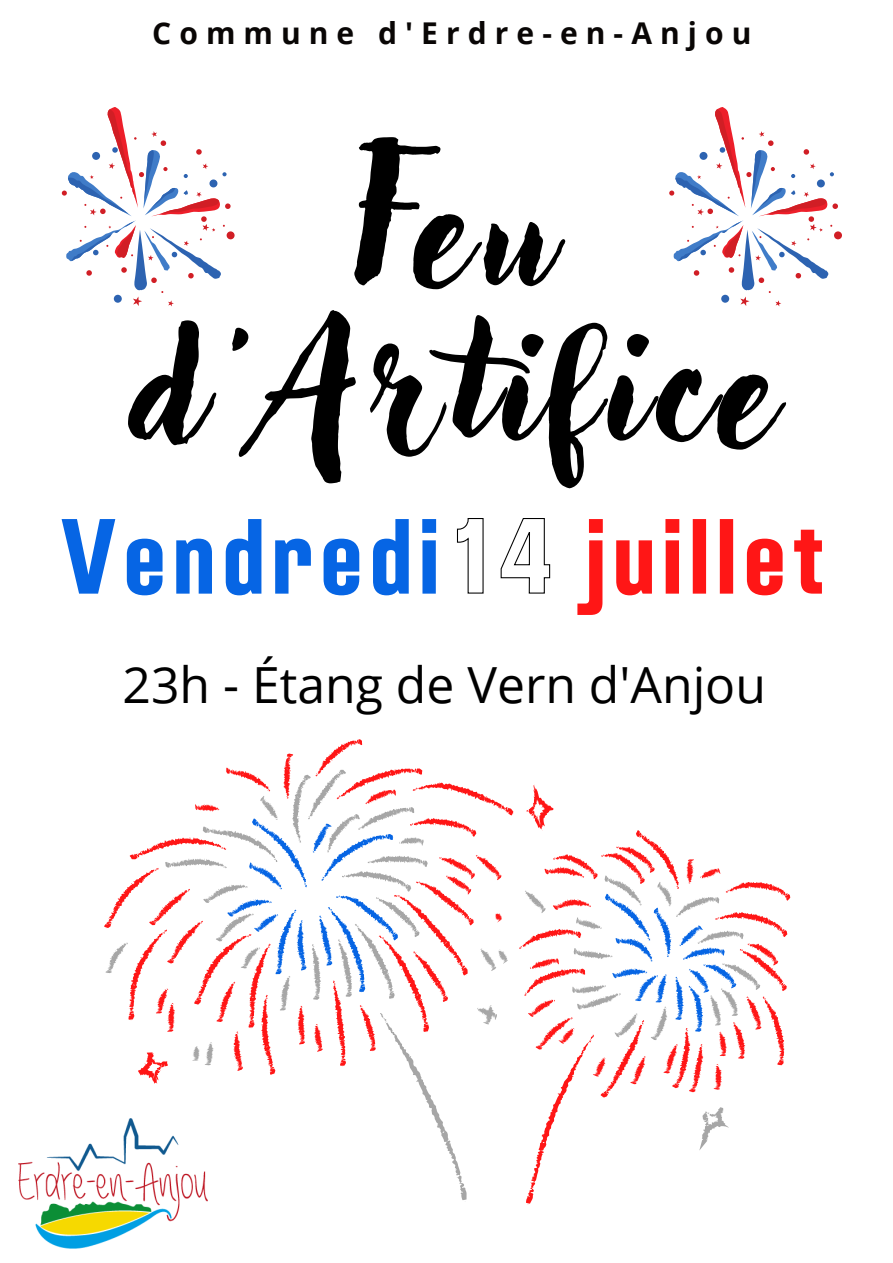
<style>
.page{position:relative;width:893px;height:1263px;background:#fff}
.page>*{position:absolute;margin:0;border:0;box-sizing:border-box;transform-origin:0 0}
.t1{font:160.57px/160.4px "Adlery Pro";letter-spacing:.07em;color:#000;text-align:center}
.t2{font:106.57px "Adirek Sans 700";letter-spacing:.07em;color:#0665e4}
.t3{font:49.8px "Open Sans";color:#000}
.t4{font:700 30px "Open Sans";letter-spacing:.27em;color:#090605}
.s1{font-size:106.5px;color:rgb(0 0 0/0)}
.s2{color:#ff1616}
</style>
<div class="page">
<img style="left:19px;top:1143px;width:161px;height:105px">
<svg style="left:104px;top:739px;width:686px;height:466px"></svg>
<svg style="left:106px;top:770px;width:654px;height:431px"></svg>
<svg style="left:669px;top:107px;width:173px;height:199px"></svg>
<svg style="left:456px;top:518px;width:95px;height:76px"></svg>
<svg style="left:62px;top:107px;width:173px;height:199px"></svg>
<p class="t4" style="left:152px;top:12px;width:601px">Commune d'Erdre-en-Anjou</p>
<p class="t1" style="left:128px;top:161px;width:648px">Feu d'Artifice</p>
<p class="t2" style="left:61px;top:494px;width:764px">Vendredi<span class="s1">14</span> <span class="s2">juillet</span></p>
<p class="t3" style="left:123px;top:650px;width:645px">23h - Étang de Vern d'Anjou</p>
</div>
